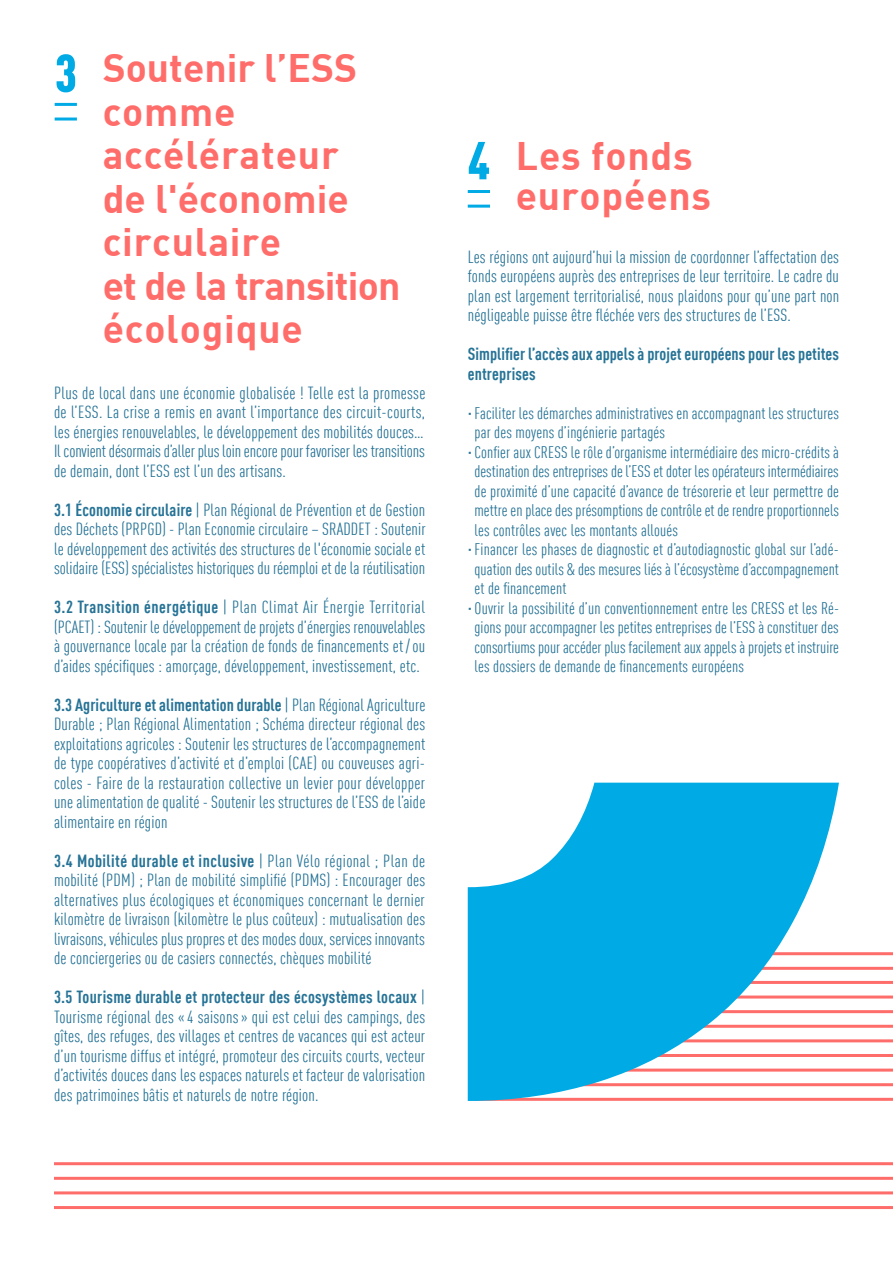
<style>
.page{position:relative;width:893px;height:1263px;background:#fff}
.page>*{position:absolute;margin:0;border:0;box-sizing:border-box;transform-origin:0 0}
.t1{font:900 condensed 52.5px "DIN Offc";color:#00aae5}
.t2{font:700 39px/43.5px "DIN";letter-spacing:.02em;color:#ff6d6a}
.t3{font:condensed 17.25px/19.5px "DIN Offc";letter-spacing:.01em;color:#267396;text-align:justify}
.t4{font:700 condensed 17.25px/19.5px "DIN Offc";letter-spacing:.005em;color:#267396}
.t5{font:condensed 16.5px "DIN Offc";letter-spacing:.01em;color:#267396}
.s1{font-weight:700}
</style>
<div class="page">
<hr style="left:473px;top:952px;width:420px;height:3px;background:#ff6d6a">
<hr style="left:473px;top:967px;width:420px;height:3px;background:#ff6d6a">
<hr style="left:473px;top:1025px;width:420px;height:3px;background:#ff6d6a">
<hr style="left:473px;top:981px;width:420px;height:3px;background:#ff6d6a">
<hr style="left:473px;top:1068px;width:420px;height:3px;background:#ff6d6a">
<hr style="left:473px;top:1054px;width:420px;height:3px;background:#ff6d6a">
<hr style="left:473px;top:1010px;width:420px;height:3px;background:#ff6d6a">
<hr style="left:473px;top:1098px;width:420px;height:3px;background:#ff6d6a">
<hr style="left:473px;top:1039px;width:420px;height:3px;background:#ff6d6a">
<hr style="left:473px;top:995px;width:420px;height:3px;background:#ff6d6a">
<hr style="left:473px;top:1083px;width:420px;height:3px;background:#ff6d6a">
<svg style="left:468px;top:783px;width:371px;height:318px;fill:#00aae5"></svg>
<hr style="left:54px;top:1191px;width:839px;height:3px;background:#ff6d6a">
<hr style="left:54px;top:1177px;width:839px;height:3px;background:#ff6d6a">
<hr style="left:54px;top:1162px;width:839px;height:3px;background:#ff6d6a">
<hr style="left:54px;top:1206px;width:839px;height:3px;background:#ff6d6a">
<hr style="left:55px;top:118px;width:22px;height:3px;background:#00aae5">
<hr style="left:55px;top:103px;width:22px;height:3px;background:#00aae5">
<hr style="left:468px;top:205px;width:22px;height:3px;background:#00aae5">
<hr style="left:468px;top:190px;width:22px;height:3px;background:#00aae5">
<h1 class="t1" style="left:55px;top:41px;width:24px">3</h1>
<h2 class="t2" style="left:103px;top:45px;width:299px">Soutenir l’ESS comme accélérateur<br>de l'économie circulaire<br>et de la transition écologique</h2>
<p class="t3" style="left:54px;top:383px;width:373px">Plus de local dans une économie globalisée ! Telle est la promesse de l’ESS. La crise a remis en avant l’importance des circuit-courts, les énergies renouvelables, le développement des mobilités douces… Il convient désormais d’aller plus loin encore pour favoriser les transitions de demain, dont l’ESS est l’un des artisans.</p>
<p class="t3" style="left:54px;top:500px;width:373px"><span class="s1">3.1 Économie circulaire</span> | Plan Régional de Prévention et de Gestion des Déchets (PRPGD) - Plan Economie circulaire – SRADDET : Soutenir le développement des activités des structures de l'économie sociale et solidaire (ESS) spécialistes historiques du réemploi et de la réutilisation</p>
<p class="t3" style="left:54px;top:597px;width:373px"><span class="s1">3.2 Transition énergétique</span> | Plan Climat Air Énergie Territorial (PCAET) : Soutenir le développement de projets d’énergies renouvelables à gouvernance locale par la création de fonds de financements et /ou d’aides spécifiques : amorçage, développement, investissement, etc.</p>
<p class="t3" style="left:54px;top:695px;width:373px"><span class="s1">3.3 Agriculture et alimentation durable</span> | Plan Régional Agriculture Durable ; Plan Régional Alimentation ; Schéma directeur régional des exploitations agricoles : Soutenir les structures de l’accompagnement de type coopératives d’activité et d’emploi (CAE) ou couveuses agri&shy;coles - Faire de la restauration collective un levier pour développer une alimentation de qualité - Soutenir les structures de l’ESS de l’aide alimentaire en région</p>
<p class="t3" style="left:54px;top:851px;width:373px"><span class="s1">3.4 Mobilité durable et inclusive</span> | Plan Vélo régional ; Plan de mobilité (PDM) ; Plan de mobilité simplifié (PDMS) : Encourager des alternatives plus écologiques et économiques concernant le dernier kilomètre de livraison (kilomètre le plus coûteux) : mutualisation des livraisons, véhicules plus propres et des modes doux, services innovants de conciergeries ou de casiers connectés, chèques mobilité</p>
<p class="t3" style="left:54px;top:987px;width:373px"><span class="s1">3.5 Tourisme durable et protecteur des écosystèmes locaux</span> | Tourisme régional des «4 saisons» qui est celui des campings, des gîtes, des refuges, des villages et centres de vacances qui est acteur d’un tourisme diffus et intégré, promoteur des circuits courts, vecteur d’activités douces dans les espaces naturels et facteur de valorisation des patrimoines bâtis et naturels de notre région.</p>
<h1 class="t1" style="left:468px;top:128px;width:24px">4</h1>
<h2 class="t2" style="left:516px;top:134px;width:197px;line-height:40.5px">Les fonds européens</h2>
<p class="t3" style="left:468px;top:247px;width:373px">Les régions ont aujourd’hui la mission de coordonner l’affectation des fonds européens auprès des entreprises de leur territoire. Le cadre du plan est largement territorialisé, nous plaidons pour qu’une part non négligeable puisse être fléchée vers des structures de l’ESS.</p>
<p class="t4" style="left:468px;top:344px;width:373px">Simplifier l’accès aux appels à projet européens pour les petites entreprises</p>
<p class="t5" style="left:468px;top:403px;width:373px">·Faciliter les démarches administratives en accompagnant les structures</p>
<p class="t5" style="left:475px;top:423px;width:192px">par des moyens d’ingénierie partagés</p>
<p class="t5" style="left:468px;top:442px;width:373px">·Confier aux CRESS le rôle d’organisme intermédiaire des micro-crédits à</p>
<p class="t5" style="left:475px;top:462px;width:366px">destination des entreprises de l’ESS et doter les opérateurs intermédiaires</p>
<p class="t5" style="left:475px;top:481px;width:366px">de proximité d’une capacité d’avance de trésorerie et leur permettre de</p>
<p class="t5" style="left:475px;top:501px;width:366px">mettre en place des présomptions de contrôle et de rendre proportionnels</p>
<p class="t5" style="left:475px;top:520px;width:205px">les contrôles avec les montants alloués</p>
<p class="t5" style="left:468px;top:540px;width:372px">·Financer les phases de diagnostic et d’autodiagnostic global sur l’adé-</p>
<p class="t5" style="left:475px;top:559px;width:366px">quation des outils &amp; des mesures liés à l’écosystème d’accompagnement</p>
<p class="t5" style="left:475px;top:579px;width:93px">et de financement</p>
<p class="t5" style="left:468px;top:598px;width:373px">· Ouvrir la possibilité d’un conventionnement entre les CRESS et les Ré-</p>
<p class="t5" style="left:475px;top:618px;width:366px">gions pour accompagner les petites entreprises de l’ESS à constituer des</p>
<p class="t5" style="left:475px;top:637px;width:366px">consortiums pour accéder plus facilement aux appels à projets et instruire</p>
<p class="t5" style="left:475px;top:657px;width:271px">les dossiers de demande de financements européens</p>
</div>
